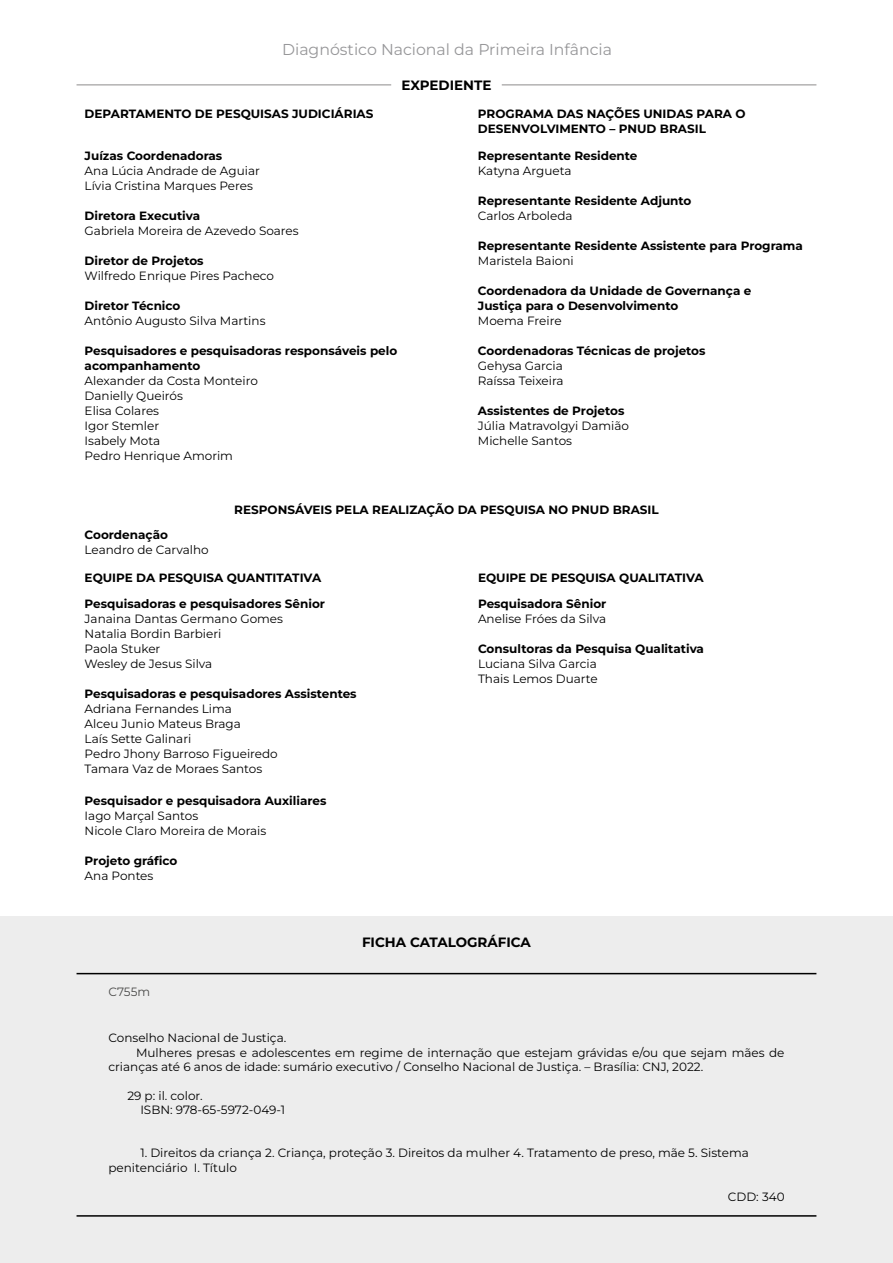
<style>
.page{position:relative;width:893px;height:1263px;background:#fff}
.page>*{position:absolute;margin:0;border:0;box-sizing:border-box;transform-origin:0 0}
.t1{font:15.75px "Montserrat";color:#979799}
.t2{font:700 13.5px "Montserrat";color:#000}
.t3{font:12px/15px "Montserrat";color:#000}
.t4{font:700 12px/15px "Montserrat";color:#000}
.t5{font:12px "Montserrat";color:#4a4a49}
</style>
<div class="page">
<div style="left:0;top:916px;width:893px;height:347px;background:#ededed"></div>
<hr style="left:77px;top:84px;width:314px;height:2px;background:#b3b2b2">
<hr style="left:502px;top:84px;width:314px;height:2px;background:#b3b2b2">
<hr style="left:77px;top:973px;width:739px;height:1px;background:#000">
<hr style="left:77px;top:1215px;width:739px;height:2px;background:#000">
<h1 class="t1" style="left:282px;top:39px;width:331px">Diagnóstico Nacional da Primeira Infância</h1>
<p class="t2" style="left:401px;top:76px;width:92px">EXPEDIENTE</p>
<p class="t4" style="left:85px;top:106px;width:290px">DEPARTAMENTO DE PESQUISAS JUDICIÁRIAS</p>
<p class="t4" style="left:478px;top:106px;width:269px">PROGRAMA DAS NAÇÕES UNIDAS PARA O<br>DESENVOLVIMENTO – PNUD BRASIL</p>
<p class="t4" style="left:85px;top:148px;width:139px">Juízas Coordenadoras</p>
<p class="t3" style="left:85px;top:163px;width:177px">Ana Lúcia Andrade de Aguiar<br>Lívia Cristina Marques Peres</p>
<p class="t4" style="left:85px;top:208px;width:117px">Diretora Executiva</p>
<p class="t3" style="left:85px;top:223px;width:216px">Gabriela Moreira de Azevedo Soares</p>
<p class="t4" style="left:85px;top:253px;width:120px">Diretor de Projetos</p>
<p class="t3" style="left:85px;top:268px;width:191px">Wilfredo Enrique Pires Pacheco</p>
<p class="t4" style="left:85px;top:298px;width:97px">Diretor Técnico</p>
<p class="t3" style="left:85px;top:313px;width:182px">Antônio Augusto Silva Martins</p>
<p class="t4" style="left:85px;top:343px;width:314px">Pesquisadores e pesquisadoras responsáveis pelo acompanhamento</p>
<p class="t3" style="left:85px;top:373px;width:175px">Alexander da Costa Monteiro<br>Danielly Queirós<br>Elisa Colares<br>Igor Stemler<br>Isabely Mota<br>Pedro Henrique Amorim</p>
<p class="t4" style="left:478px;top:148px;width:161px">Representante Residente</p>
<p class="t3" style="left:478px;top:163px;width:95px">Katyna Argueta</p>
<p class="t4" style="left:478px;top:193px;width:215px">Representante Residente Adjunto</p>
<p class="t3" style="left:478px;top:208px;width:96px">Carlos Arboleda</p>
<p class="t4" style="left:478px;top:238px;width:326px">Representante Residente Assistente para Programa</p>
<p class="t3" style="left:478px;top:253px;width:97px">Maristela Baioni</p>
<p class="t4" style="left:478px;top:283px;width:275px">Coordenadora da Unidade de Governança e<br>Justiça para o Desenvolvimento</p>
<p class="t3" style="left:478px;top:313px;width:85px">Moema Freire</p>
<p class="t4" style="left:478px;top:343px;width:229px">Coordenadoras Técnicas de projetos</p>
<p class="t3" style="left:478px;top:358px;width:87px">Gehysa Garcia<br>Raíssa Teixeira</p>
<p class="t4" style="left:478px;top:403px;width:148px">Assistentes de Projetos</p>
<p class="t3" style="left:478px;top:418px;width:153px">Júlia Matravolgyi Damião<br>Michelle Santos</p>
<p class="t4" style="left:234px;top:502px;width:426px">RESPONSÁVEIS PELA REALIZAÇÃO DA PESQUISA NO PNUD BRASIL</p>
<p class="t4" style="left:85px;top:527px;width:85px">Coordenação</p>
<p class="t3" style="left:85px;top:542px;width:126px">Leandro de Carvalho</p>
<p class="t4" style="left:85px;top:570px;width:238px">EQUIPE DA PESQUISA QUANTITATIVA</p>
<p class="t4" style="left:478px;top:570px;width:227px">EQUIPE DE PESQUISA QUALITATIVA</p>
<p class="t4" style="left:85px;top:596px;width:242px">Pesquisadoras e pesquisadores Sênior</p>
<p class="t3" style="left:85px;top:611px;width:200px">Janaina Dantas Germano Gomes<br>Natalia Bordin Barbieri<br>Paola Stuker<br>Wesley de Jesus Silva</p>
<p class="t4" style="left:85px;top:686px;width:274px">Pesquisadoras e pesquisadores Assistentes</p>
<p class="t3" style="left:85px;top:701px;width:195px">Adriana Fernandes Lima<br>Alceu Junio Mateus Braga<br>Laís Sette Galinari<br>Pedro Jhony Barroso Figueiredo<br>Tamara Vaz de Moraes Santos</p>
<p class="t4" style="left:478px;top:596px;width:130px">Pesquisadora Sênior</p>
<p class="t3" style="left:478px;top:611px;width:130px">Anelise Fróes da Silva</p>
<p class="t4" style="left:478px;top:641px;width:227px">Consultoras da Pesquisa Qualitativa</p>
<p class="t3" style="left:478px;top:656px;width:121px">Luciana Silva Garcia<br>Thais Lemos Duarte</p>
<p class="t4" style="left:85px;top:793px;width:243px">Pesquisador e pesquisadora Auxiliares</p>
<p class="t3" style="left:85px;top:808px;width:183px">Iago Marçal Santos<br>Nicole Claro Moreira de Morais</p>
<p class="t4" style="left:85px;top:853px;width:94px">Projeto gráfico</p>
<p class="t3" style="left:85px;top:868px;width:70px">Ana Pontes</p>
<p class="t2" style="left:362px;top:933px;width:170px">FICHA CATALOGRÁFICA</p>
<p class="t5" style="left:108px;top:984px;width:43px">C755m</p>
<p class="t3" style="left:108px;top:1030px;width:179px">Conselho Nacional de Justiça.</p>
<p class="t3" style="left:136px;top:1044px;width:650px">Mulheres presas e adolescentes em regime de internação que estejam grávidas e/ou que sejam mães de</p>
<p class="t3" style="left:108px;top:1059px;width:596px">crianças até 6 anos de idade: sumário executivo / Conselho Nacional de Justiça. – Brasília: CNJ, 2022.</p>
<p class="t3" style="left:140px;top:1088px;width:146px;line-height:14.4px;text-indent:-13px">29 p: il. color.<br>ISBN: 978-65-5972-049-1</p>
<p class="t3" style="left:108px;top:1146px;width:642px;line-height:14.4px;text-indent:32px">1. Direitos da criança 2. Criança, proteção 3. Direitos da mulher 4. Tratamento de preso, mãe 5. Sistema penitenciário I. Título</p>
<p class="t3" style="left:728px;top:1188px;width:58px">CDD: 340</p>
</div>
